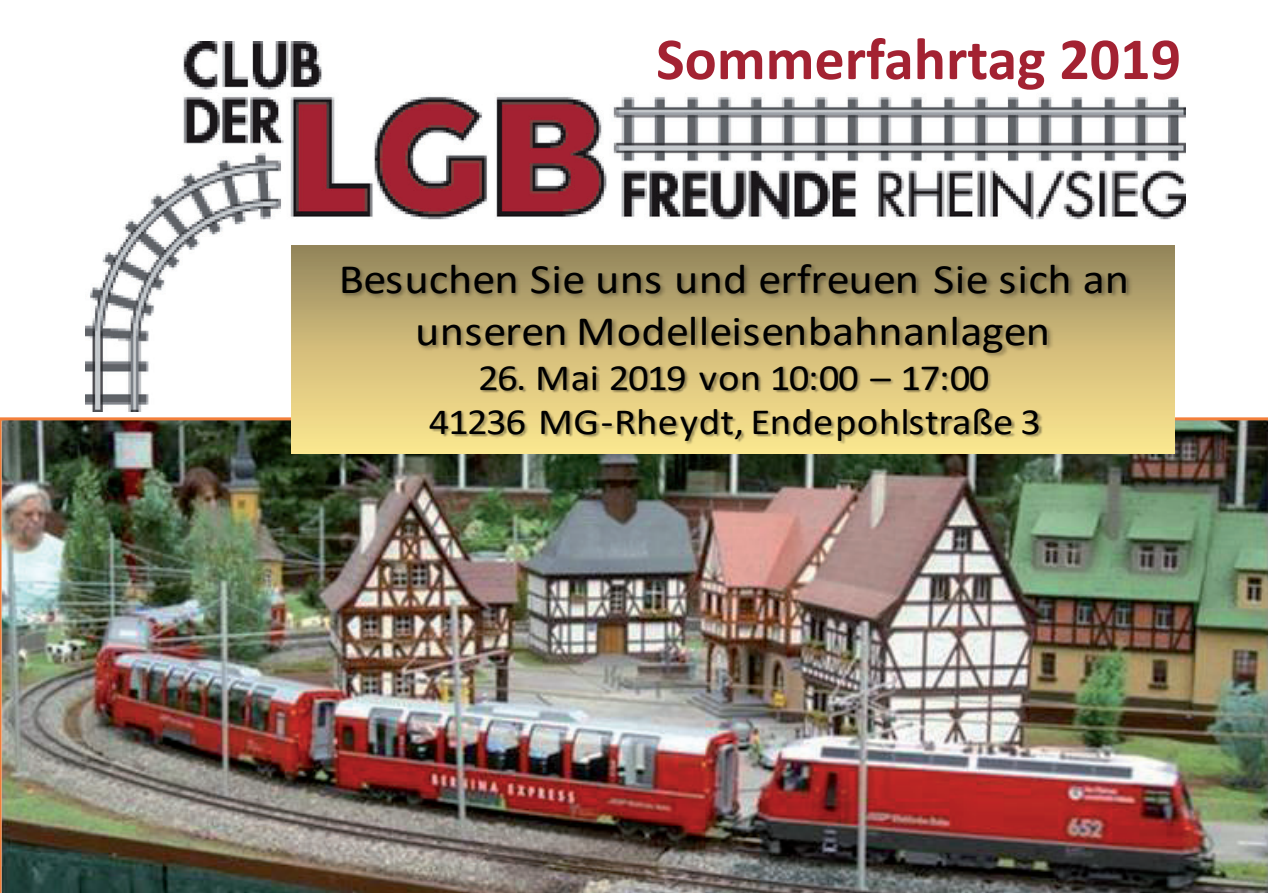
<style>
.page{position:relative;width:1268px;height:893px;background:#fff}
.page>*{position:absolute;margin:0;border:0;box-sizing:border-box;transform-origin:0 0}
.t1{font:700 60px "Calibri";color:#a32232}
.t2{font:42px/51.9px "Calibri";letter-spacing:.005em;color:#000;text-align:center;scale:1.1 1}
.t3{font:700 37.8px/45.3px "Calibri";letter-spacing:.005em;color:#000;text-align:center;scale:1.12 1}
.t4{font:37.2px/44.4px "Calibri";letter-spacing:-.01em;color:#000;text-align:center;scale:1.1 1}
.t5{font:32.1px "Calibri";letter-spacing:.02em;color:#000;scale:1.12 1}
</style>
<div class="page">
<img style="left:85px;top:41px;width:1100px;height:371px">
<img style="left:0;top:417px;width:1267px;height:476px">
<div style="left:291px;top:246px;width:882px;height:207px;background:linear-gradient(to bottom,#98895f,#ffeb92)"></div>
<img style="left:304px;top:238px;width:870px;height:77px">
<img style="left:381px;top:290px;width:705px;height:74px">
<img style="left:449px;top:342px;width:392px;height:44px">
<img style="left:841px;top:342px;width:30px;height:44px">
<img style="left:871px;top:342px;width:147px;height:44px">
<img style="left:400px;top:386px;width:171px;height:65px">
<img style="left:571px;top:386px;width:14px;height:65px">
<img style="left:585px;top:386px;width:490px;height:65px">
<h1 class="t1" style="left:656px;top:17px;width:526px">Sommerfahrtag 2019</h1>
<p class="t2" style="left:339px;top:252px;width:719px">Besuchen Sie uns und erfreuen Sie sich an unseren Modelleisenbahnanlagen</p>
<p class="t4" style="left:429px;top:354px;width:558px">26. Mai 2019 von 10:00 – 17:00<br>41236 MG-Rheydt, Endepohlstraße 3</p>
<p class="t3" style="left:401px;top:261px;width:537px">Besuchen Sie uns und erfreuen Sie sich an unseren<br>Modelleisenbahnanlagen</p>
<p class="t5" style="left:528px;top:395px;width:310px">17./18. November2012</p>
</div>
